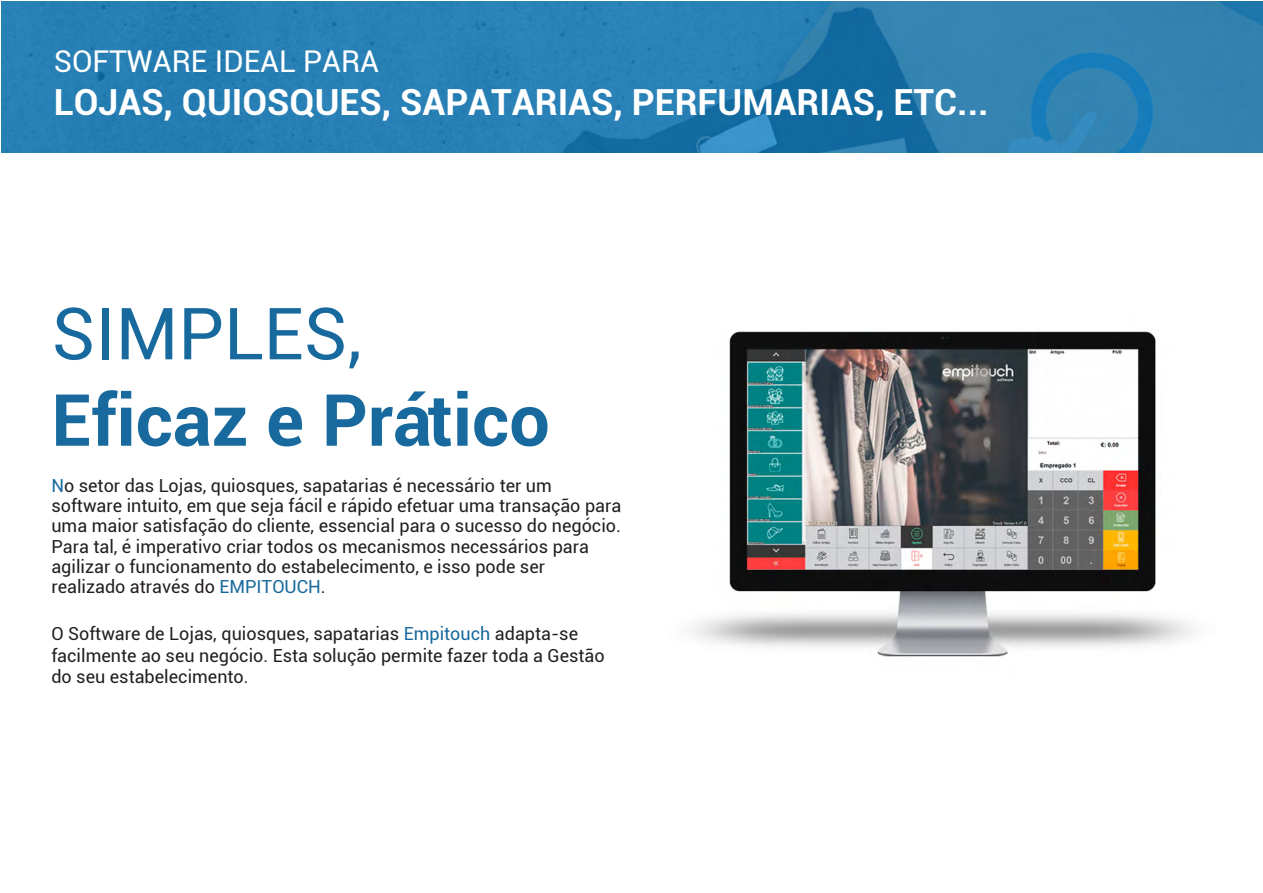
<style>
.page{position:relative;width:1263px;height:893px;background:#fff}
.page>*{position:absolute;margin:0;border:0;box-sizing:border-box;transform-origin:0 0}
.t1{font:700 72px/86.4px "Roboto";color:#18699d}
.t2{font:700 36px "Roboto";color:#fff}
.t3{font:30px "Roboto";color:#fff}
.t4{font:18px/20.2px "Roboto";color:#231f20}
.s1{font-weight:400}
.s2{color:#18699d}
.s3{font-style:inherit}
</style>
<div class="page">
<img style="left:1px;top:1px;width:1262px;height:151px">
<img style="left:691px;top:331px;width:503px;height:326px">
<h3 class="t3" style="left:54px;top:41px;width:327px">SOFTWARE IDEAL PARA</h3>
<h2 class="t2" style="left:54px;top:77px;width:936px">LOJAS, QUIOSQUES, SAPATARIAS, PERFUMARIAS, ETC...</h2>
<p class="t1" style="left:51px;top:288px;width:500px"><span class="s1">SIMPLES,<br></span>Eficaz e Prático</p>
<p class="t4" style="left:51px;top:474px;width:571px"><span class="s2">N</span>o setor d<span class="s3">as Lojas, quiosques, sapatarias</span> é necessário ter um software intuito, em que seja fácil e rápido efetuar uma transação para uma maior satisfação do cliente, essencial para o sucesso do negócio.<br>Para tal, é imperativo criar todos os mecanismos necessários para agilizar o funcionamento do estabelecimento, e isso pode ser realizado através do <span class="s2">EMPITOUCH</span>.</p>
<p class="t4" style="left:51px;top:622px;width:555px;line-height:21.6px">O Software de <span class="s3">Lojas, quiosques, sapatarias</span> <span class="s2">Empitouch</span> adapta-se facilmente ao seu negócio. <span class="s3">E</span>sta solução permite fazer toda a Gestão do seu estabelecimento.</p>
</div>
